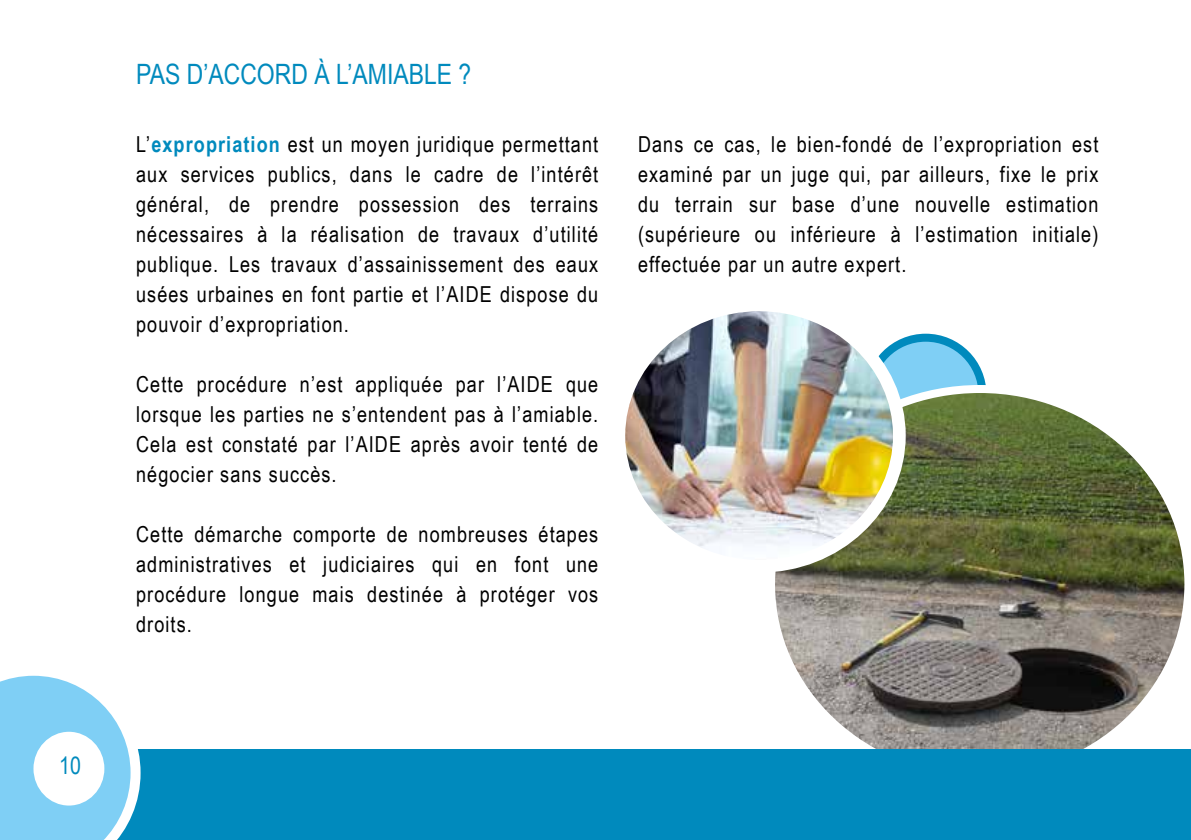
<style>
.page{position:relative;width:1191px;height:840px;background:#fff}
.page>*{position:absolute;margin:0;border:0;box-sizing:border-box;transform-origin:0 0}
.t1{font:28px "Arial Narrow";color:#008abd}
.t2{font:24px "Arial Narrow";color:#008abd}
.t3{font:22px/30px "Arial Narrow";letter-spacing:.05em;color:#000;text-align:justify}
.s1{font-weight:700;color:#008abd}
</style>
<div class="page">
<div style="left:869px;top:337px;width:113px;height:114px;background:#7fcff5;border-radius:50%"></div>
<div style="left:865px;top:333px;width:121px;height:122px;border:8px solid #008abd;border-radius:50%"></div>
<svg style="left:775px;top:385px;width:410px;height:363px"></svg>
<img style="left:626px;top:312px;width:273px;height:254px">
<div style="left:612px;top:298px;width:293px;height:274px;border:13px solid #fff;border-radius:50%"></div>
<div style="left:0;top:748px;width:1191px;height:91px;background:#008abd"></div>
<svg style="left:0;top:675px;width:141px;height:164px"></svg>
<div style="left:33px;top:731px;width:71px;height:74px;background:#fff;border-radius:50%"></div>
<p class="t2" style="left:59px;top:747px;width:23px">10</p>
<p class="t1" style="left:136px;top:53px;width:337px">PAS D’ACCORD À L’AMIABLE ?</p>
<p class="t3" style="left:136px;top:128px;width:464px">L’<span class="s1">expropriation</span> est un moyen juridique permettant aux services publics, dans le cadre de l’intérêt général, de prendre possession des terrains nécessaires à la réalisation de travaux d’utilité publique. Les travaux d’assainissement des eaux usées urbaines en font partie et l’AIDE dispose du pouvoir d’expropriation.</p>
<p class="t3" style="left:136px;top:368px;width:464px">Cette procédure n’est appliquée par l’AIDE que lorsque les parties ne s’entendent pas à l’amiable.<br>Cela est constaté par l’AIDE après avoir tenté de négocier sans succès.</p>
<p class="t3" style="left:136px;top:518px;width:464px">Cette démarche comporte de nombreuses étapes administratives et judiciaires qui en font une procédure longue mais destinée à protéger vos droits.</p>
<p class="t3" style="left:638px;top:128px;width:462px">Dans ce cas, le bien-fondé de l’expropriation est examiné par un juge qui, par ailleurs, fixe le prix du terrain sur base d’une nouvelle estimation (supérieure ou inférieure à l’estimation initiale) effectuée par un autre expert.</p>
</div>
